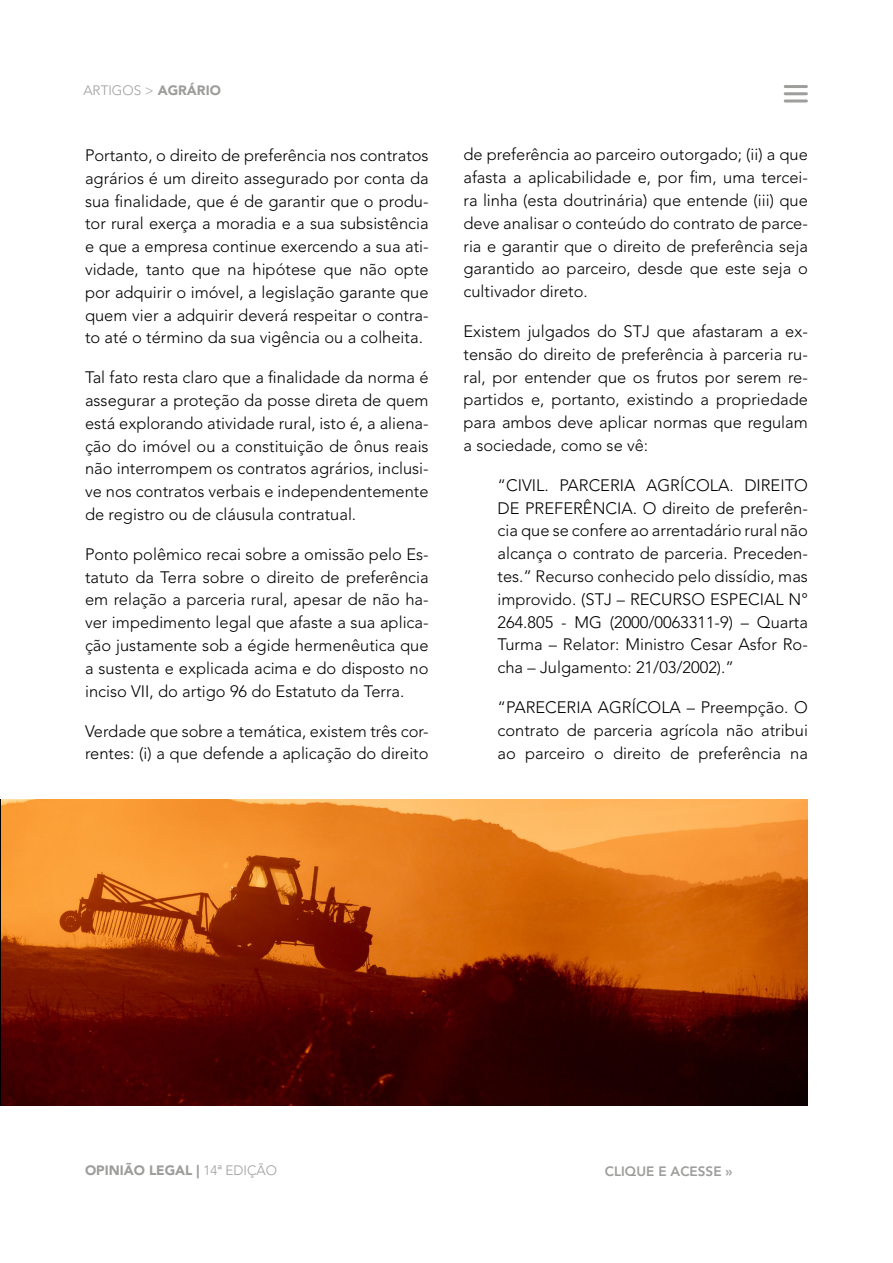
<style>
.page{position:relative;width:893px;height:1263px;background:#fff}
.page>*{position:absolute;margin:0;border:0;box-sizing:border-box;transform-origin:0 0}
.t1{font:300 16.5px/22.8px "Avenir LT Std";color:#000;text-align:justify}
.t2{font:900 13.5px "Avenir LT Std";color:#9d9d9c}
.t3{font:300 13.5px "Avenir LT Std";color:#9d9d9c}
.t4{font:800 13.5px "Avenir LT Std";color:#9d9d9c}
.s1{font-weight:900}
.s2{font-weight:300}
</style>
<div class="page">
<hr style="left:785px;top:85px;width:21px;height:3px;background:#9e9e9c">
<hr style="left:785px;top:92px;width:21px;height:3px;background:#9e9e9c">
<hr style="left:785px;top:99px;width:21px;height:3px;background:#9e9e9c">
<img style="left:1px;top:799px;width:807px;height:307px">
<p class="t3" style="left:83px;top:83px;width:139px">ARTIGOS &gt; <span class="s1">AGRÁRIO</span></p>
<p class="t1" style="left:85px;top:144px;width:345px">Portanto, o direito de preferência nos contratos agrários é um direito assegurado por conta da sua finalidade, que é de garantir que o produ&shy;tor rural exerça a moradia e a sua subsistência e que a empresa continue exercendo a sua ati&shy;vidade, tanto que na hipótese que não opte por adquirir o imóvel, a legislação garante que quem vier a adquirir deverá respeitar o contra&shy;to até o término da sua vigência ou a colheita.</p>
<p class="t1" style="left:85px;top:366px;width:345px">Tal fato resta claro que a finalidade da norma é assegurar a proteção da posse direta de quem está explorando atividade rural, isto é, a aliena&shy;ção do imóvel ou a constituição de ônus reais não interrompem os contratos agrários, inclusi&shy;ve nos contratos verbais e independentemente de registro ou de cláusula contratual.</p>
<p class="t1" style="left:85px;top:543px;width:345px">Ponto polêmico recai sobre a omissão pelo Es&shy;tatuto da Terra sobre o direito de preferência em relação a parceria rural, apesar de não ha&shy;ver impedimento legal que afaste a sua aplica&shy;ção justamente sob a égide hermenêutica que a sustenta e explicada acima e do disposto no inciso VII, do artigo 96 do Estatuto da Terra.</p>
<p class="t1" style="left:85px;top:719px;width:345px">Verdade que sobre a temática, existem três cor&shy;rentes: (i) a que defende a aplicação do direito</p>
<p class="t1" style="left:463px;top:143px;width:346px">de preferência ao parceiro outorgado; (ii) a que afasta a aplicabilidade e, por fim, uma tercei&shy;ra linha (esta doutrinária) que entende (iii) que deve analisar o conteúdo do contrato de parce&shy;ria e garantir que o direito de preferência seja garantido ao parceiro, desde que este seja o cultivador direto.</p>
<p class="t1" style="left:463px;top:320px;width:346px">Existem julgados do STJ que afastaram a ex&shy;tensão do direito de preferência à parceria ru&shy;ral, por entender que os frutos por serem re&shy;partidos e, portanto, existindo a propriedade para ambos deve aplicar normas que regulam a sociedade, como se vê:</p>
<p class="t1" style="left:497px;top:474px;width:312px">“CIVIL. PARCERIA AGRÍCOLA. DIREITO DE PREFERÊNCIA. O direito de preferên&shy;cia que se confere ao arrentadário rural não alcança o contrato de parceria. Preceden&shy;tes.” Recurso conhecido pelo dissídio, mas improvido. (STJ – RECURSO ESPECIAL N° 264.805 - MG (2000/0063311-9) – Quarta Turma – Relator: Ministro Cesar Asfor Ro&shy;cha – Julgamento: 21/03/2002).”</p>
<p class="t1" style="left:497px;top:696px;width:312px">“PARECERIA AGRÍCOLA – Preempção. O contrato de parceria agrícola não atribui ao parceiro o direito de preferência na</p>
<p class="t2" style="left:85px;top:1162px;width:194px">OPINIÃO LEGAL | <span class="s2">14a EDIÇÃO</span></p>
<p class="t4" style="left:605px;top:1164px;width:129px">CLIQUE E ACESSE »</p>
</div>
